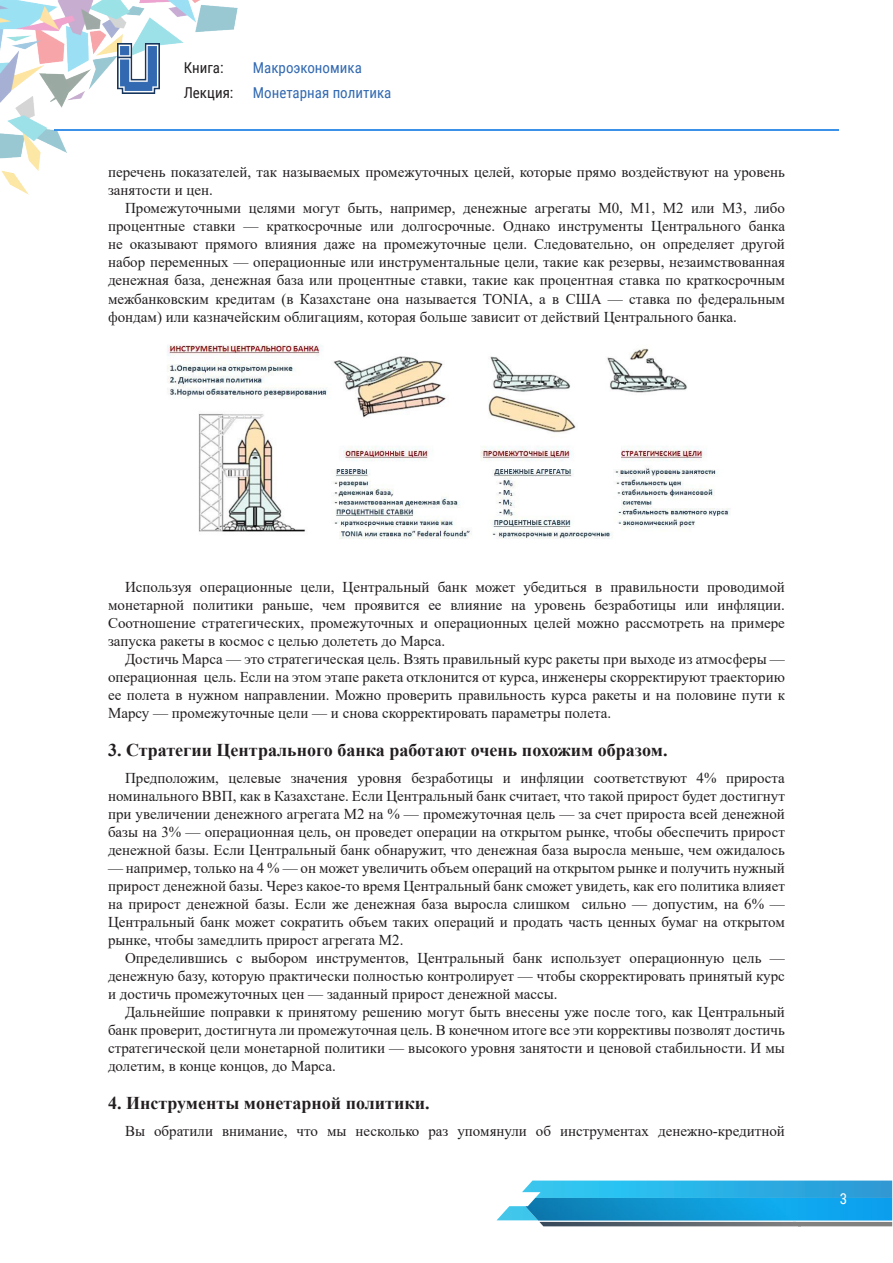
<style>
.page{position:relative;width:893px;height:1263px;background:#fff}
.page>*{position:absolute;margin:0;border:0;box-sizing:border-box;transform-origin:0 0}
.tema{font:700 18px "Times New Roman";color:#231f20}
.t1{font:15px/18px "Times New Roman";color:#231f20;text-align:justify}
.t2{font:15px/25.5px "Roboto Condensed";color:#3269b1}
.t3{font:15px/25.5px "Roboto Condensed";color:#231f20}
.t4{font:15px "Roboto Condensed";color:#fff}
</style>
<div class="page">
<svg style="left:497px;top:1180px;width:395px;height:46px;background:#5bb6d9"></svg>
<img style="left:525px;top:1198px;width:367px;height:22px">
<img style="left:0;top:0;width:238px;height:195px">
<hr style="left:54px;top:129px;width:785px;height:2px;background:#3b91e8">
<img style="left:118px;top:44px;width:41px;height:49px">
<img style="left:167px;top:344px;width:564px;height:195px">
<p class="t3" style="left:184px;top:54px;width:51px">Книга:<br>Лекция:</p>
<p class="t2" style="left:253px;top:54px;width:140px">Макроэкономика<br>Монетарная политика</p>
<p class="t1" style="left:108px;top:163px;width:678px">перечень показателей, так называемых промежуточных целей, которые прямо воздействуют на уровень занятости и цен.</p>
<p class="t1" style="left:108px;top:199px;width:678px;text-indent:17px">Промежуточными целями могут быть, например, денежные агрегаты М0, М1, М2 или М3, либо процентные ставки — краткосрочные или долгосрочные. Однако инструменты Центрального банка не оказывают прямого влияния даже на промежуточные цели. Следовательно, он определяет другой набор переменных — операционные или инструментальные цели, такие как резервы, незаимствованная денежная база, денежная база или процентные ставки, такие как процентная ставка по краткосрочным межбанковским кредитам (в Казахстане она называется TONIA, а в США — ставка по федеральным фондам) или казначейским облигациям, которая больше зависит от действий Центрального банка.</p>
<p class="t1" style="left:108px;top:577px;width:678px;text-indent:17px">Используя операционные цели, Центральный банк может убедиться в правильности проводимой монетарной политики раньше, чем проявится ее влияние на уровень безработицы или инфляции.<br>Соотношение стратегических, промежуточных и операционных целей можно рассмотреть на примере запуска ракеты в космос с целью долететь до Марса.</p>
<p class="t1" style="left:108px;top:649px;width:678px;text-indent:17px">Достичь Марса — это стратегическая цель. Взять правильный курс ракеты при выходе из атмосферы — операционная цель. Если на этом этапе ракета отклонится от курса, инженеры скорректируют траекторию ее полета в нужном направлении. Можно проверить правильность курса ракеты и на половине пути к Марсу — промежуточные цели — и снова скорректировать параметры полета.</p>
<p class="tema" style="left:108px;top:737px;width:561px">3. Стратегии Центрального банка работают очень похожим образом.</p>
<p class="t1" style="left:108px;top:768px;width:678px;text-indent:17px">Предположим, целевые значения уровня безработицы и инфляции соответствуют 4% прироста номинального ВВП, как в Казахстане. Если Центральный банк считает, что такой прирост будет достигнут при увеличении денежного агрегата М2 на % — промежуточная цель — за счет прироста всей денежной базы на 3% — операционная цель, он проведет операции на открытом рынке, чтобы обеспечить прирост денежной базы. Если Центральный банк обнаружит, что денежная база выросла меньше, чем ожидалось</p>
<p class="t1" style="left:108px;top:858px;width:678px">— например, только на 4 % — он может увеличить объем операций на открытом рынке и получить нужный прирост денежной базы. Через какое-то время Центральный банк сможет увидеть, как его политика влияет на прирост денежной базы. Если же денежная база выросла слишком сильно — допустим, на 6% — Центральный банк может сократить объем таких операций и продать часть ценных бумаг на открытом рынке, чтобы замедлить прирост агрегата М2.</p>
<p class="t1" style="left:108px;top:948px;width:678px;text-indent:17px">Определившись с выбором инструментов, Центральный банк использует операционную цель — денежную базу, которую практически полностью контролирует — чтобы скорректировать принятый курс и достичь промежуточных цен — заданный прирост денежной массы.</p>
<p class="t1" style="left:108px;top:1002px;width:678px;text-indent:17px">Дальнейшие поправки к принятому решению могут быть внесены уже после того, как Центральный банк проверит, достигнута ли промежуточная цель. В конечном итоге все эти коррективы позволят достичь стратегической цели монетарной политики — высокого уровня занятости и ценовой стабильности. И мы долетим, в конце концов, до Марса.</p>
<p class="tema" style="left:108px;top:1090px;width:323px">4. Инструменты монетарной политики.</p>
<p class="t1" style="left:125px;top:1121px;width:661px">Вы обратили внимание, что мы несколько раз упомянули об инструментах денежно-кредитной</p>
<p class="t4" style="left:840px;top:1188px;width:9px">3</p>
</div>
